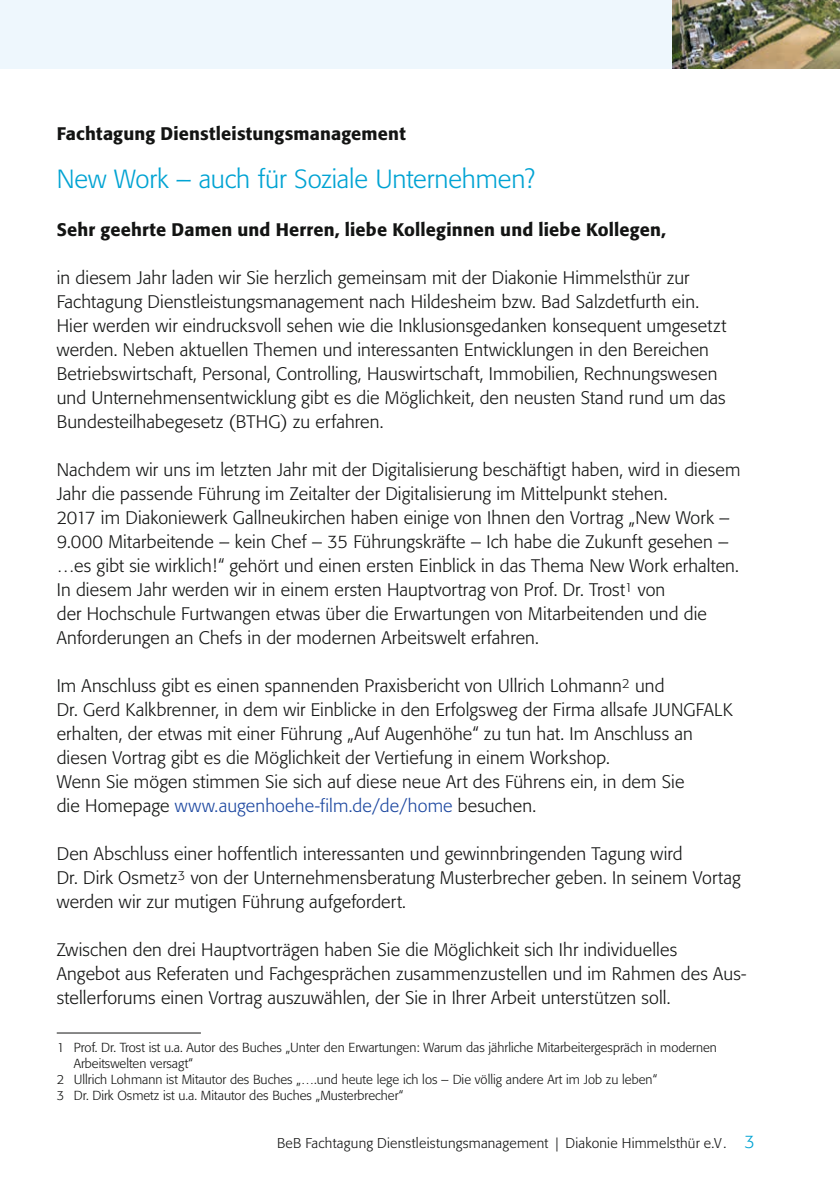
<style>
.page{position:relative;width:840px;height:1191px;background:#fff}
.page>*{position:absolute;margin:0;border:0;box-sizing:border-box;transform-origin:0 0}
.t1{font:300 26px "Formata";letter-spacing:-.005em;color:#00a3d3}
.t2{font:300 18px/24px "Formata";letter-spacing:.005em;color:#131413}
.t3{font:500 18px "Formata";letter-spacing:.01em;color:#131413}
.t4{font:300 14px "Formata";letter-spacing:.015em;color:#131413}
.t5{font:300 13px "Formata";color:#131413}
.s1{color:#1c47a0}
.s2{font-size:18px;color:#00a3d3}
</style>
<div class="page">
<div style="left:0;top:0;width:839px;height:68px;background:#eef7fd"></div>
<img style="left:672px;top:0;width:167px;height:68px">
<hr style="left:57px;top:1032px;width:144px;height:1px;background:#131413">
<p class="t3" style="left:57px;top:123px;width:350px">Fachtagung Dienstleistungsmanagement</p>
<h1 class="t1" style="left:57px;top:164px;width:479px">New Work – auch für Soziale Unternehmen?</h1>
<p class="t3" style="left:57px;top:219px;width:610px">Sehr geehrte Damen und Herren, liebe Kolleginnen und liebe Kollegen,</p>
<p class="t2" style="left:57px;top:266px;width:670px">in diesem Jahr laden wir Sie herzlich gemeinsam mit der Diakonie Himmelsthür zur Fachtagung Dienstleistungsmanagement nach Hildesheim bzw. Bad Salzdetfurth ein.<br>Hier werden wir eindrucksvoll sehen wie die Inklusionsgedanken konsequent umgesetzt werden. Neben aktuellen Themen und interessanten Entwicklungen in den Bereichen Betriebswirtschaft, Personal, Controlling, Hauswirtschaft, Immobilien, Rechnungswesen und Unternehmensentwicklung gibt es die Möglichkeit, den neusten Stand rund um das Bundesteilhabegesetz (BTHG) zu erfahren.</p>
<p class="t2" style="left:57px;top:458px;width:684px">Nachdem wir uns im letzten Jahr mit der Digitalisierung beschäftigt haben, wird in diesem Jahr die passende Führung im Zeitalter der Digitalisierung im Mittelpunkt stehen.<br>2017 im Diakoniewerk Gallneukirchen haben einige von Ihnen den Vortrag „New Work – 9.000 Mitarbeitende – kein Chef – 35 Führungskräfte – Ich habe die Zukunft gesehen – …es gibt sie wirklich!“ gehört und einen ersten Einblick in das Thema New Work erhalten.<br>In diesem Jahr werden wir in einem ersten Hauptvortrag von Prof. Dr. Trost<sup>1</sup> von<br>der Hochschule Furtwangen etwas über die Erwartungen von Mitarbeitenden und die Anforderungen an Chefs in der modernen Arbeitswelt erfahren.</p>
<p class="t2" style="left:57px;top:674px;width:677px">Im Anschluss gibt es einen spannenden Praxisbericht von Ullrich Lohmann<sup>2</sup> und<br>Dr. Gerd Kalkbrenner, in dem wir Einblicke in den Erfolgsweg der Firma allsafe JUNGFALK erhalten, der etwas mit einer Führung „Auf Augenhöhe“ zu tun hat. Im Anschluss an diesen Vortrag gibt es die Möglichkeit der Vertiefung in einem Workshop.<br>Wenn Sie mögen stimmen Sie sich auf diese neue Art des Führens ein, in dem Sie<br>die Homepage <span class="s1">www.augenhoehe-film.de/de/home</span> besuchen.</p>
<p class="t2" style="left:57px;top:842px;width:685px">Den Abschluss einer hoffentlich interessanten und gewinnbringenden Tagung wird<br>Dr. Dirk Osmetz<sup>3</sup> von der Unternehmensberatung Musterbrecher geben. In seinem Vortag werden wir zur mutigen Führung aufgefordert.</p>
<p class="t2" style="left:57px;top:938px;width:690px">Zwischen den drei Hauptvorträgen haben Sie die Möglichkeit sich Ihr individuelles<br>Angebot aus Referaten und Fachgesprächen zusammenzustellen und im Rahmen des Aus&shy;stellerforums einen Vortrag auszuwählen, der Sie in Ihrer Arbeit unterstützen soll.</p>
<p class="t5" style="left:57px;top:1040px;width:661px">1 Prof. Dr. Trost ist u.a. Autor des Buches „Unter den Erwartungen: Warum das jährliche Mitarbeitergespräch in modernen</p>
<p class="t5" style="left:74px;top:1056px;width:120px">Arbeitswelten versagt“</p>
<p class="t5" style="left:57px;top:1072px;width:601px">2 Ullrich Lohmann ist Mitautor des Buches „….und heute lege ich los – Die völlig andere Art im Job zu leben“</p>
<p class="t5" style="left:57px;top:1088px;width:347px">3 Dr. Dirk Osmetz ist u.a. Mitautor des Buches „Musterbrecher“</p>
<p class="t4" style="left:277px;top:1135px;width:479px">BeB Fachtagung Dienstleistungsmanagement | Diakonie Himmelsthür e.V. <span class="s2">3</span></p>
</div>
